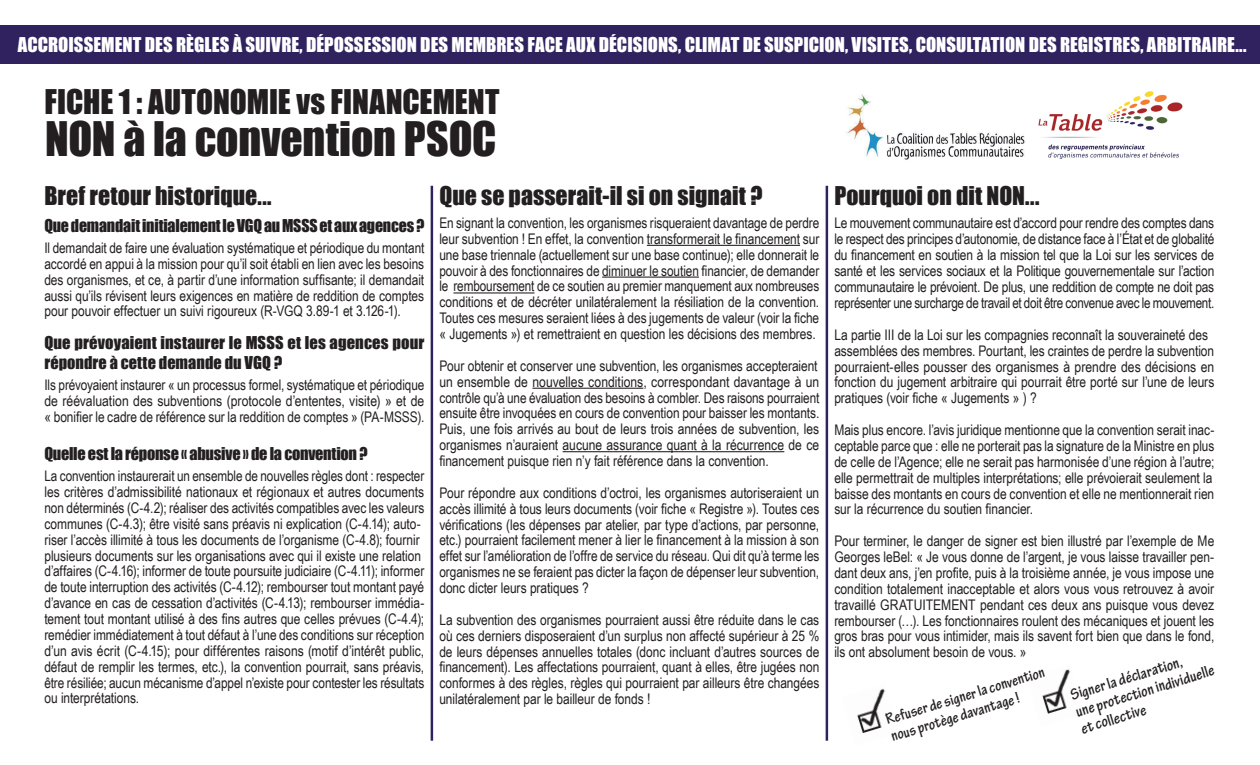
<style>
.page{position:relative;width:1260px;height:765px;background:#fff}
.page>*{position:absolute;margin:0;border:0;box-sizing:border-box;transform-origin:0 0}
.t1{font:43.75px "Impact";letter-spacing:-.005em;color:#231f20}
.t2{font:31.25px "Impact";letter-spacing:-.005em;color:#231f20}
.t3{font:23.75px "Impact";color:#231f20}
.t4{font:18.75px "Impact";color:#fff}
.t5{font:700 condensed 16.75px/17.6px "Tekton Pro";color:#231f20}
.t6{font:16.25px/20px "Impact";letter-spacing:-.005em;color:#231f20}
.t7{font:700 condensed 16.25px/17.5px "Tekton Pro";color:#231f20}
.t8{font:14.62px/15.9px "Arial Narrow";letter-spacing:-.005em;color:#231f20;text-align:justify}
</style>
<div class="page">
<img style="left:1038px;top:91px;width:145px;height:68px">
<img style="left:846px;top:94px;width:179px;height:66px">
<div style="left:0;top:26px;width:1260px;height:38px;background:#2f225f"></div>
<hr style="left:647px;top:245px;width:153px;height:1px;background:#231f20">
<hr style="left:602px;top:277px;width:97px;height:1px;background:#231f20">
<hr style="left:453px;top:292px;width:82px;height:2px;background:#231f20">
<hr style="left:532px;top:388px;width:111px;height:1px;background:#231f20">
<hr style="left:563px;top:451px;width:221px;height:1px;background:#231f20">
<img style="left:857px;top:688px;width:28px;height:45px">
<img style="left:1042px;top:669px;width:28px;height:45px">
<hr style="left:431px;top:186px;width:2px;height:555px;background:#2f225f">
<hr style="left:826px;top:186px;width:2px;height:555px;background:#2f225f">
<p class="t4" style="left:18px;top:30px;width:1230px">ACCROISSEMENT DES RÈGLES À SUIVRE, DÉPOSSESSION DES MEMBRES FACE AUX DÉCISIONS, CLIMAT DE SUSPICION, VISITES, CONSULTATION DES REGISTRES, ARBITRAIRE...</p>
<h2 class="t2" style="left:45px;top:77px;width:456px">FICHE 1 : AUTONOMIE vs FINANCEMENT</h2>
<h1 class="t1" style="left:45px;top:105px;width:453px">NON à la convention PSOC</h1>
<h3 class="t3" style="left:44px;top:177px;width:229px">Bref retour historique...</h3>
<p class="t6" style="left:44px;top:215px;width:382px">Que demandait initialement le VGQ au MSSS et aux agences ?</p>
<p class="t8" style="left:44px;top:239px;width:381px">Il demandait de faire une évaluation systématique et périodique du montant accordé en appui à la mission pour qu’il soit établi en lien avec les besoins des organismes, et ce, à partir d’une information suffisante; il demandait aussi qu’ils révisent leurs exigences en matière de reddition de comptes pour pouvoir effectuer un suivi rigoureux (R-VGQ 3.89-1 et 3.126-1).</p>
<p class="t6" style="left:44px;top:332px;width:381px">Que prévoyaient instaurer le MSSS et les agences pour répondre à cette demande du VGQ ?</p>
<p class="t8" style="left:44px;top:376px;width:382px">Ils prévoyaient instaurer « un processus formel, systématique et périodique de réévaluation des subventions (protocole d’ententes, visite) » et de « bonifier le cadre de référence sur la reddition de comptes » (PA-MSSS).</p>
<p class="t6" style="left:44px;top:443px;width:325px">Quelle est la réponse « abusive » de la convention ?</p>
<p class="t8" style="left:44px;top:468px;width:382px;text-align:left">La convention instaurerait un ensemble de nouvelles règles dont : respecter les critères d’admissibilité nationaux et régionaux et autres documents non déterminés (C-4.2); réaliser des activités compatibles avec les valeurs communes (C-4.3); être visité sans préavis ni explication (C-4.14); auto&shy;riser l’accès illimité à tous les documents de l’organisme (C-4.8); fournir plusieurs documents sur les organisations avec qui il existe une relation d’affaires (C-4.16); informer de toute poursuite judiciaire (C-4.11); informer de toute interruption des activités (C-4.12); rembourser tout montant payé d’avance en cas de cessation d’activités (C-4.13); rembourser immédia&shy;tement tout montant utilisé à des fins autres que celles prévues (C-4.4); remédier immédiatement à tout défaut à l’une des conditions sur réception d’un avis écrit (C-4.15); pour différentes raisons (motif d’intérêt public, défaut de remplir les termes, etc.), la convention pourrait, sans préavis, être résiliée; aucun mécanisme d’appel n’existe pour contester les résultats ou interprétations.</p>
<h3 class="t3" style="left:439px;top:177px;width:325px">Que se passerait-il si on signait ?</h3>
<p class="t8" style="left:439px;top:214px;width:381px">En signant la convention, les organismes risqueraient davantage de perdre leur subvention ! En effet, la convention transformerait le financement sur une base triennale (actuellement sur une base continue); elle donnerait le pouvoir à des fonctionnaires de diminuer le soutien financier, de demander le remboursement de ce soutien au premier manquement aux nombreuses conditions et de décréter unilatéralement la résiliation de la convention.<br>Toutes ces mesures seraient liées à des jugements de valeur (voir la fiche « Jugements ») et remettraient en question les décisions des membres.</p>
<p class="t8" style="left:439px;top:357px;width:382px;text-align:left">Pour obtenir et conserver une subvention, les organismes accepteraient un ensemble de nouvelles conditions, correspondant davantage à un contrôle qu’à une évaluation des besoins à combler. Des raisons pourraient ensuite être invoquées en cours de convention pour baisser les montants.<br>Puis, une fois arrivés au bout de leurs trois années de subvention, les organismes n’auraient aucune assurance quant à la récurrence de ce financement puisque rien n’y fait référence dans la convention.</p>
<p class="t8" style="left:439px;top:484px;width:382px">Pour répondre aux conditions d’octroi, les organismes autoriseraient un accès illimité à tous leurs documents (voir fiche « Registre »). Toutes ces vérifications (les dépenses par atelier, par type d’actions, par personne, etc.) pourraient facilement mener à lier le financement à la mission à son effet sur l’amélioration de l’offre de service du réseau. Qui dit qu’à terme les organismes ne se feraient pas dicter la façon de dépenser leur subvention, donc dicter leurs pratiques ?</p>
<p class="t8" style="left:439px;top:611px;width:382px">La subvention des organismes pourraient aussi être réduite dans le cas où ces derniers disposeraient d’un surplus non affecté supérieur à 25 % de leurs dépenses annuelles totales (donc incluant d’autres sources de financement). Les affectations pourraient, quant à elles, être jugées non conformes à des règles, règles qui pourraient par ailleurs être changées unilatéralement par le bailleur de fonds !</p>
<h3 class="t3" style="left:834px;top:177px;width:207px">Pourquoi on dit NON...</h3>
<p class="t8" style="left:834px;top:214px;width:382px">Le mouvement communautaire est d’accord pour rendre des comptes dans le respect des principes d’autonomie, de distance face à l’État et de globalité du financement en soutien à la mission tel que la Loi sur les services de santé et les services sociaux et la Politique gouvernementale sur l’action communautaire le prévoient. De plus, une reddition de compte ne doit pas représenter une surcharge de travail et doit être convenue avec le mouvement.</p>
<p class="t8" style="left:834px;top:326px;width:381px;text-align:left">La partie III de la Loi sur les compagnies reconnaît la souveraineté des assemblées des membres. Pourtant, les craintes de perdre la subvention pourraient-elles pousser des organismes à prendre des décisions en fonction du jugement arbitraire qui pourrait être porté sur l’une de leurs pratiques (voir fiche « Jugements » ) ?</p>
<p class="t8" style="left:834px;top:421px;width:382px;text-align:left">Mais plus encore. l’avis juridique mentionne que la convention serait inac&shy;ceptable parce que : elle ne porterait pas la signature de la Ministre en plus de celle de l’Agence; elle ne serait pas harmonisée d’une région à l’autre; elle permettrait de multiples interprétations; elle prévoierait seulement la baisse des montants en cours de convention et elle ne mentionnerait rien sur la récurrence du soutien financier.</p>
<p class="t8" style="left:834px;top:533px;width:381px">Pour terminer, le danger de signer est bien illustré par l’exemple de Me Georges leBel: « Je vous donne de l’argent, je vous laisse travailler pen&shy;dant deux ans, j’en profite, puis à la troisième année, je vous impose une condition totalement inacceptable et alors vous vous retrouvez à avoir travaillé GRATUITEMENT pendant ces deux ans puisque vous devez rembourser (…). Les fonctionnaires roulent des mécaniques et jouent les gros bras pour vous intimider, mais ils savent fort bien que dans le fond, ils ont absolument besoin de vous. »</p>
<p class="t7" style="left:884px;top:712px;width:167px;rotate:-17deg">Refuser de signer la convention nous protège davantage !</p>
<p class="t5" style="left:1068px;top:687px;width:146px;rotate:-17deg">Signer la déclaration,<br>une protection individuelle et collective</p>
</div>
